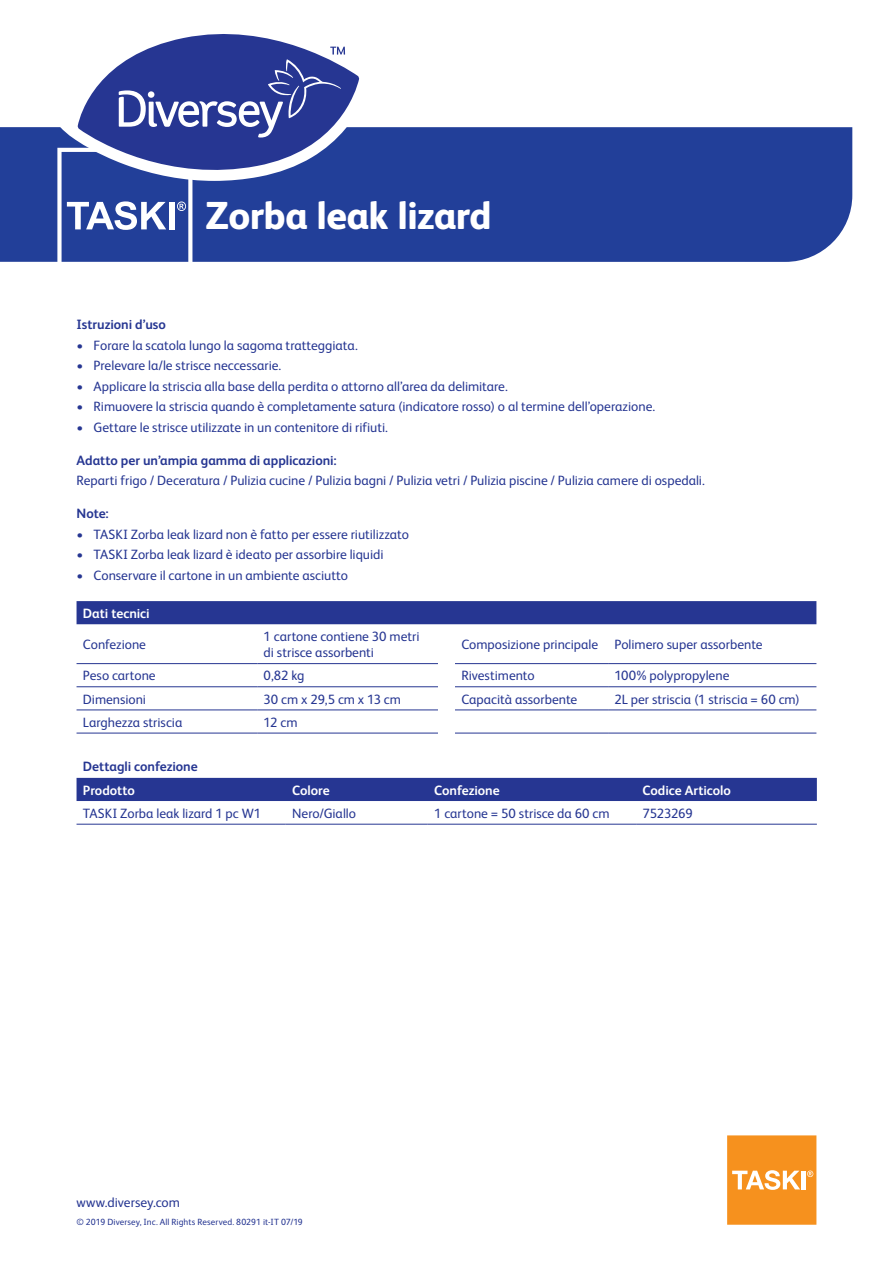
<style>
.page{position:relative;width:893px;height:1263px;background:#fff}
.page>*{position:absolute;margin:0;border:0;box-sizing:border-box;transform-origin:0 0}
.t1{font:800 39px "FS Albert Pro";letter-spacing:-.02em;color:#fff}
.Bullet_Text{font:13.5px "FS Albert Pro";letter-spacing:-.005em;color:#263692}
.Table_Text{font:13.5px/16.2px "FS Albert Pro";color:#263692}
.Subheads{font:700 13.5px "FS Albert Pro";letter-spacing:-.005em;color:#263692}
.Table_Subheads{font:700 13.5px "FS Albert Pro";letter-spacing:-.005em;color:#fff}
.Table_Subheads-2{font:700 13.5px "FS Albert Pro";letter-spacing:-.005em;color:#263692}
.Table_Text-2{font:13.5px "FS Albert Pro";letter-spacing:-.02em;color:#263692}
.t2{font:9px "FS Albert Pro";letter-spacing:.01em;color:#263692}
</style>
<div class="page">
<div style="left:0;top:127px;width:852px;height:135px;background:#223f99"></div>
<svg style="left:57px;top:148px;width:135px;height:114px;background:#4b63ac"></svg>
<div style="left:169px;top:202px;width:6px;height:27px;background:#fff"></div>
<svg style="left:727px;top:1135px;width:89px;height:90px;background:#f69c34"></svg>
<div style="left:77px;top:601px;width:739px;height:23px;background:#263692"></div>
<hr style="left:77px;top:663px;width:180px;height:1px;background:#263692">
<hr style="left:257px;top:663px;width:181px;height:1px;background:#263692">
<hr style="left:455px;top:663px;width:153px;height:1px;background:#263692">
<hr style="left:608px;top:663px;width:208px;height:1px;background:#263692">
<hr style="left:77px;top:686px;width:180px;height:1px;background:#263692">
<hr style="left:257px;top:686px;width:181px;height:1px;background:#263692">
<hr style="left:455px;top:686px;width:153px;height:1px;background:#263692">
<hr style="left:608px;top:686px;width:208px;height:1px;background:#263692">
<hr style="left:77px;top:709px;width:180px;height:1px;background:#263692">
<hr style="left:257px;top:709px;width:181px;height:1px;background:#263692">
<hr style="left:455px;top:709px;width:153px;height:1px;background:#263692">
<hr style="left:608px;top:709px;width:208px;height:1px;background:#263692">
<hr style="left:77px;top:733px;width:180px;height:1px;background:#263692">
<hr style="left:257px;top:733px;width:181px;height:1px;background:#263692">
<hr style="left:455px;top:733px;width:153px;height:1px;background:#263692">
<hr style="left:608px;top:733px;width:208px;height:1px;background:#263692">
<div style="left:77px;top:778px;width:740px;height:23px;background:#263692"></div>
<hr style="left:77px;top:824px;width:209px;height:1px;background:#263692">
<hr style="left:286px;top:824px;width:142px;height:1px;background:#263692">
<hr style="left:428px;top:824px;width:208px;height:1px;background:#263692">
<hr style="left:636px;top:824px;width:181px;height:1px;background:#263692">
<svg style="left:58px;top:78px;width:316px;height:103px"></svg>
<svg style="left:78px;top:34px;width:281px;height:148px"></svg>
<svg style="left:119px;top:47px;width:226px;height:91px;background:#4a58a4"></svg>
<p class="t1" style="left:205px;top:185px;width:288px">Zorba leak lizard</p>
<p class="Subheads" style="left:77px;top:315px;width:91px">Istruzioni d’uso</p>
<p class="Bullet_Text" style="left:77px;top:336px;width:283px">• Forare la scatola lungo la sagoma tratteggiata.</p>
<p class="Bullet_Text" style="left:77px;top:356px;width:206px">• Prelevare la/le strisce neccessarie.</p>
<p class="Bullet_Text" style="left:77px;top:376px;width:433px">• Applicare la striscia alla base della perdita o attorno all’area da delimitare.</p>
<p class="Bullet_Text" style="left:77px;top:397px;width:580px">• Rimuovere la striscia quando è completamente satura (indicatore rosso) o al termine dell’operazione.</p>
<p class="Bullet_Text" style="left:77px;top:417px;width:313px">• Gettare le strisce utilizzate in un contenitore di rifiuti.</p>
<p class="Subheads" style="left:77px;top:451px;width:262px">Adatto per un’ampia gamma di applicazioni:</p>
<p class="Bullet_Text" style="left:77px;top:471px;width:630px">Reparti frigo / Deceratura / Pulizia cucine / Pulizia bagni / Pulizia vetri / Pulizia piscine / Pulizia camere di ospedali.</p>
<p class="Subheads" style="left:77px;top:504px;width:34px">Note:</p>
<p class="Bullet_Text" style="left:77px;top:525px;width:334px">• TASKI Zorba leak lizard non è fatto per essere riutilizzato</p>
<p class="Bullet_Text" style="left:77px;top:545px;width:308px">• TASKI Zorba leak lizard è ideato per assorbire liquidi</p>
<p class="Bullet_Text" style="left:77px;top:566px;width:273px">• Conservare il cartone in un ambiente asciutto</p>
<p class="Table_Subheads" style="left:83px;top:604px;width:68px">Dati tecnici</p>
<p class="Table_Text" style="left:83px;top:635px;width:65px">Confezione</p>
<p class="Table_Text" style="left:264px;top:627px;width:157px">1 cartone contiene 30 metri di strisce assorbenti</p>
<p class="Table_Text" style="left:461px;top:635px;width:138px">Composizione principale</p>
<p class="Table_Text" style="left:614px;top:635px;width:150px">Polimero super assorbente</p>
<p class="Table_Text" style="left:83px;top:667px;width:74px">Peso cartone</p>
<p class="Table_Text" style="left:264px;top:667px;width:42px">0,82 kg</p>
<p class="Table_Text" style="left:461px;top:667px;width:75px">Rivestimento</p>
<p class="Table_Text" style="left:614px;top:667px;width:116px">100% polypropylene</p>
<p class="Table_Text" style="left:83px;top:690px;width:65px">Dimensioni</p>
<p class="Table_Text" style="left:264px;top:690px;width:139px">30 cm x 29,5 cm x 13 cm</p>
<p class="Table_Text" style="left:461px;top:690px;width:117px">Capacità assorbente</p>
<p class="Table_Text" style="left:614px;top:690px;width:187px">2L per striscia (1 striscia = 60 cm)</p>
<p class="Table_Text" style="left:83px;top:713px;width:101px">Larghezza striscia</p>
<p class="Table_Text" style="left:264px;top:713px;width:35px">12 cm</p>
<p class="Table_Subheads-2" style="left:83px;top:757px;width:116px">Dettagli confezione</p>
<p class="Table_Subheads" style="left:83px;top:780px;width:53px">Prodotto</p>
<p class="Table_Subheads" style="left:292px;top:780px;width:39px">Colore</p>
<p class="Table_Subheads" style="left:434px;top:780px;width:67px">Confezione</p>
<p class="Table_Subheads" style="left:642px;top:780px;width:90px">Codice Articolo</p>
<p class="Table_Text" style="left:83px;top:804px;width:180px">TASKI Zorba leak lizard 1 pc W1</p>
<p class="Table_Text" style="left:292px;top:804px;width:65px">Nero/Giallo</p>
<p class="Table_Text" style="left:434px;top:804px;width:177px">1 cartone = 50 strisce da 60 cm</p>
<p class="Table_Text-2" style="left:642px;top:803px;width:52px">7523269</p>
<p class="Bullet_Text" style="left:77px;top:1193px;width:105px">www.diversey.com</p>
<p class="t2" style="left:77px;top:1215px;width:228px">© 2019 Diversey, Inc. All Rights Reserved. 80291 it-IT 07/19</p>
</div>
